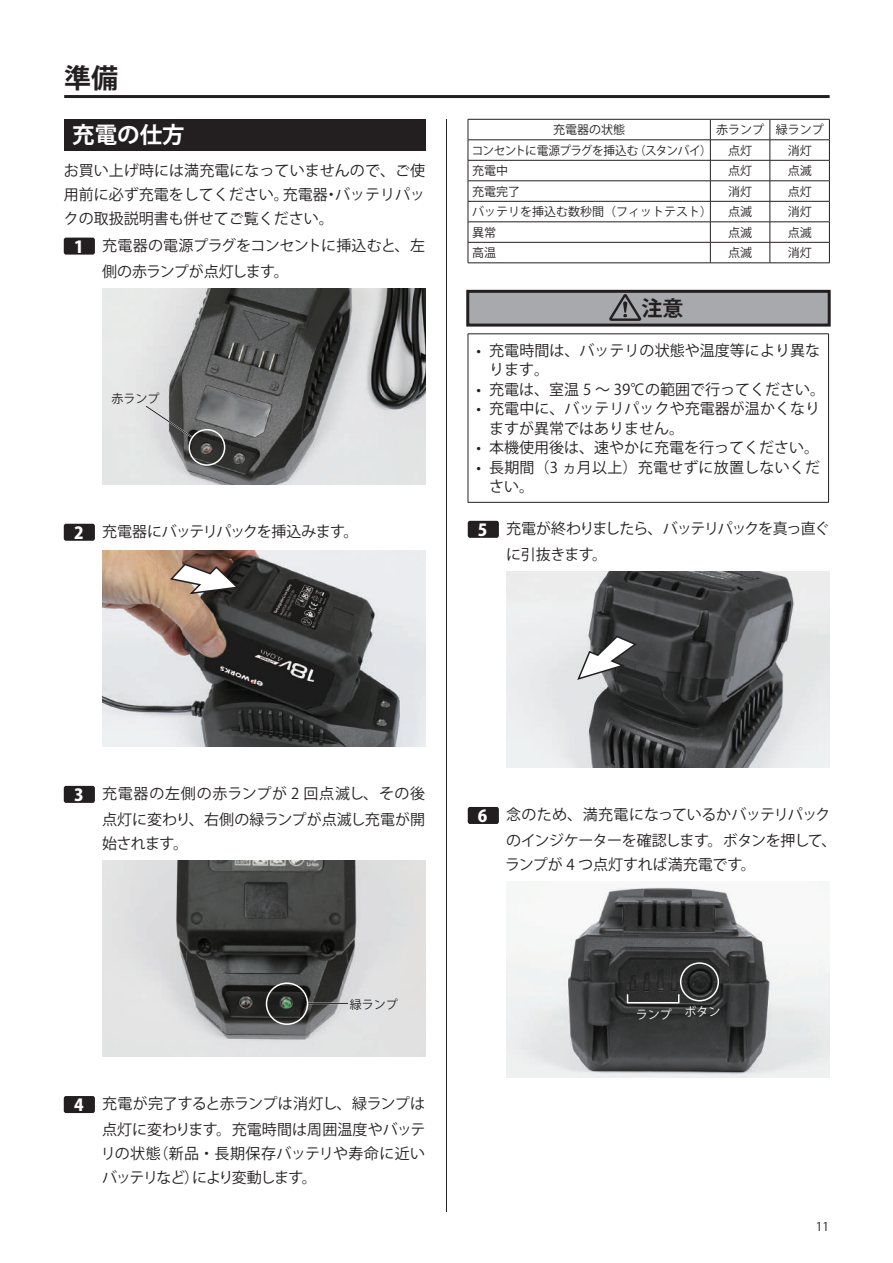
<style>
.page{position:relative;width:893px;height:1263px;background:#fff}
.page>*{position:absolute;margin:0;border:0;box-sizing:border-box;transform-origin:0 0}
.t1{font:700 27px "Koz Go Pro";color:#231f20}
.t2{font:700 22.5px "Koz Go Pro";color:#fff}
.t3{font:700 21px "Koz Go Pr 6 N";color:#231f20}
.t4{font:15px/19.5px "Koz Go Pr 6 N";color:#231f20}
.t5{font:15px/26px "Koz Go Pr 6 N";letter-spacing:-.025em;color:#231f20}
.t6{font:15px/24px "Koz Go Pr 6 N";letter-spacing:-.04em;color:#231f20}
.t7{font:15px/26px "Koz Go Pr 6 N";letter-spacing:-.055em;color:#231f20}
.t8{font:12px "Koz Go Pr 6 N";color:#231f20}
.t9{font:12px "Koz Go Pr 6 N";letter-spacing:-.045em;color:#231f20}
.t10{font:12px "Koz Go Pr 6 N";color:#fff}
.t11{font:12px "Koz Go Pro";color:#231f20}
.s1{font-family:"Koz Go Pro";font-weight:800;font-size:16.5px;color:#fff}
</style>
<div class="page">
<hr style="left:446px;top:119px;width:1px;height:1093px;background:#231f20">
<hr style="left:64px;top:95px;width:766px;height:3px;background:#231f20">
<div style="left:64px;top:119px;width:361px;height:31px;background:#231f20"></div>
<div style="left:64px;top:238px;width:31px;height:17px;background:#231f20;border-radius:2px"></div>
<img style="left:102px;top:289px;width:323px;height:195px">
<div style="left:189px;top:429px;width:36px;height:37px;border:2px solid #fff;border-radius:50%"></div>
<svg style="left:144px;top:404px;width:50px;height:35px;background:#969696"></svg>
<div style="left:64px;top:524px;width:31px;height:17px;background:#231f20;border-radius:2px"></div>
<img style="left:102px;top:551px;width:323px;height:195px">
<svg style="left:169px;top:563px;width:72px;height:32px"></svg>
<div style="left:64px;top:786px;width:31px;height:17px;background:#231f20;border-radius:2px"></div>
<img style="left:102px;top:861px;width:323px;height:195px">
<hr style="left:307px;top:1003px;width:41px;height:1px;background:#231f20">
<div style="left:266px;top:982px;width:42px;height:43px;border:2px solid #fff;border-radius:50%"></div>
<div style="left:64px;top:1096px;width:31px;height:17px;background:#231f20;border-radius:2px"></div>
<div style="left:468px;top:291px;width:361px;height:34px;background:#a8a9ad"></div>
<div style="left:466px;top:290px;width:365px;height:37px;border:3px solid #231f20"></div>
<hr style="left:468px;top:119px;width:242px;height:1px;background:#231f20">
<hr style="left:710px;top:119px;width:60px;height:1px;background:#231f20">
<hr style="left:770px;top:119px;width:60px;height:1px;background:#231f20">
<hr style="left:468px;top:140px;width:242px;height:1px;background:#231f20">
<hr style="left:710px;top:140px;width:60px;height:1px;background:#231f20">
<hr style="left:770px;top:140px;width:60px;height:1px;background:#231f20">
<hr style="left:468px;top:160px;width:242px;height:1px;background:#231f20">
<hr style="left:710px;top:160px;width:60px;height:1px;background:#231f20">
<hr style="left:770px;top:160px;width:60px;height:1px;background:#231f20">
<hr style="left:468px;top:181px;width:242px;height:1px;background:#231f20">
<hr style="left:710px;top:181px;width:60px;height:1px;background:#231f20">
<hr style="left:770px;top:181px;width:60px;height:1px;background:#231f20">
<hr style="left:468px;top:201px;width:242px;height:1px;background:#231f20">
<hr style="left:710px;top:201px;width:60px;height:1px;background:#231f20">
<hr style="left:770px;top:201px;width:60px;height:1px;background:#231f20">
<hr style="left:468px;top:222px;width:242px;height:1px;background:#231f20">
<hr style="left:710px;top:222px;width:60px;height:1px;background:#231f20">
<hr style="left:770px;top:222px;width:60px;height:1px;background:#231f20">
<hr style="left:468px;top:242px;width:242px;height:1px;background:#231f20">
<svg style="left:468px;top:120px;width:1px;height:143px"></svg>
<hr style="left:710px;top:242px;width:60px;height:1px;background:#231f20">
<svg style="left:710px;top:120px;width:1px;height:143px"></svg>
<hr style="left:770px;top:242px;width:60px;height:1px;background:#231f20">
<svg style="left:770px;top:120px;width:1px;height:143px"></svg>
<svg style="left:829px;top:120px;width:1px;height:143px"></svg>
<hr style="left:468px;top:263px;width:242px;height:1px;background:#231f20">
<hr style="left:710px;top:263px;width:60px;height:1px;background:#231f20">
<hr style="left:770px;top:263px;width:60px;height:1px;background:#231f20">
<svg style="left:609px;top:294px;width:32px;height:27px"></svg>
<hr style="left:468px;top:334px;width:361px;height:1px;background:#231f20">
<hr style="left:468px;top:334px;width:1px;height:168px;background:#231f20">
<hr style="left:828px;top:334px;width:1px;height:168px;background:#231f20">
<hr style="left:468px;top:502px;width:361px;height:1px;background:#231f20">
<div style="left:468px;top:521px;width:31px;height:17px;background:#231f20;border-radius:2px"></div>
<img style="left:506px;top:572px;width:323px;height:195px">
<svg style="left:576px;top:635px;width:61px;height:46px"></svg>
<div style="left:468px;top:807px;width:31px;height:17px;background:#231f20;border-radius:2px"></div>
<img style="left:506px;top:886px;width:323px;height:191px">
<div style="left:627px;top:993px;width:52px;height:10px;border:2px solid #fff"></div>
<div style="left:680px;top:962px;width:39px;height:39px;border:2px solid #fff;border-radius:50%"></div>
<h1 class="t1" style="left:64px;top:60px;width:55px">準備</h1>
<h2 class="t2" style="left:72px;top:121px;width:114px">充電の仕方</h2>
<p class="t4" style="left:64px;top:159px;width:363px;line-height:24px;text-align:justify">お買い上げ時には満充電になっていませんので、ご使用前に必ず充電をしてください。充電器・バッテリパックの取扱説明書も併せてご覧ください。</p>
<p class="t5" style="left:102px;top:233px;width:325px;text-indent:-28px"><span class="s1">1</span> 充電器の電源プラグをコンセントに挿込むと、左側の赤ランプが点灯します。</p>
<p class="t8" style="left:112px;top:392px;width:49px">赤ランプ</p>
<p class="t6" style="left:74px;top:520px;width:286px"><span class="s1">2</span> 充電器にバッテリパックを挿込みます。</p>
<p class="t8" style="left:553px;top:123px;width:73px">充電器の状態</p>
<p class="t8" style="left:716px;top:123px;width:109px">赤ランプ 緑ランプ</p>
<p class="t9" style="left:472px;top:143px;width:241px">コンセントに電源プラグを挿込む（スタンバイ）</p>
<p class="t8" style="left:728px;top:143px;width:25px">点灯</p>
<p class="t8" style="left:788px;top:143px;width:25px">消灯</p>
<p class="t8" style="left:472px;top:164px;width:37px">充電中</p>
<p class="t8" style="left:728px;top:164px;width:25px">点灯</p>
<p class="t8" style="left:788px;top:164px;width:25px">点滅</p>
<p class="t8" style="left:472px;top:184px;width:49px">充電完了</p>
<p class="t8" style="left:728px;top:184px;width:25px">消灯</p>
<p class="t8" style="left:788px;top:184px;width:25px">点灯</p>
<p class="t8" style="left:472px;top:205px;width:241px">バッテリを挿込む数秒間（フィットテスト）</p>
<p class="t8" style="left:728px;top:205px;width:25px">点滅</p>
<p class="t8" style="left:788px;top:205px;width:25px">消灯</p>
<p class="t8" style="left:472px;top:225px;width:25px">異常</p>
<p class="t8" style="left:728px;top:225px;width:25px">点滅</p>
<p class="t8" style="left:788px;top:225px;width:25px">点滅</p>
<p class="t8" style="left:472px;top:246px;width:25px">高温</p>
<p class="t8" style="left:728px;top:246px;width:25px">点滅</p>
<p class="t8" style="left:788px;top:246px;width:25px">消灯</p>
<h3 class="t3" style="left:641px;top:296px;width:43px">注意</h3>
<p class="t4" style="left:489px;top:341px;width:332px;text-indent:-13px">• 充電時間は、バッテリの状態や温度等により異なります。</p>
<p class="t4" style="left:476px;top:380px;width:350px">• 充電は、室温 5 ～ 39℃の範囲で行ってください。</p>
<p class="t4" style="left:489px;top:399px;width:332px;text-indent:-13px">• 充電中に、バッテリパックや充電器が温かくなりますが異常ではありません。</p>
<p class="t4" style="left:476px;top:438px;width:344px">• 本機使用後は、速やかに充電を行ってください。</p>
<p class="t4" style="left:489px;top:458px;width:332px;text-indent:-13px">• 長期間（3 ヵ月以上）充電せずに放置しないください。</p>
<p class="t7" style="left:506px;top:516px;width:325px;text-indent:-28px"><span class="s1">5</span> 充電が終わりましたら、バッテリパックを真っ直ぐに引抜きます。</p>
<p class="t4" style="left:74px;top:781px;width:353px;line-height:26px;text-align:right"><span class="s1">3</span> 充電器の左側の赤ランプが 2 回点滅し、その後点灯に変わり、右側の緑ランプが点滅し充電が開</p>
<p class="t4" style="left:102px;top:834px;width:87px">始されます。</p>
<p class="t8" style="left:350px;top:998px;width:49px">緑ランプ</p>
<p class="t4" style="left:74px;top:1091px;width:353px;line-height:26px;text-align:right"><span class="s1">4</span> 充電が完了すると赤ランプは消灯し、緑ランプは点灯に変わります。充電時間は周囲温度やバッテ</p>
<p class="t6" style="left:101px;top:1142px;width:326px">リの状態（新品・長期保存バッテリや寿命に近いバッテリなど）により変動します。</p>
<p class="t5" style="left:506px;top:802px;width:332px;text-indent:-28px"><span class="s1">6</span> 念のため、満充電になっているかバッテリパックのインジケーターを確認します。ボタンを押して、</p>
<p class="t4" style="left:505px;top:855px;width:252px">ランプが 4 つ点灯すれば満充電です。</p>
<p class="t10" style="left:636px;top:1006px;width:86px">ランプ ボタン</p>
<p class="t11" style="left:816px;top:1219px;width:15px">11</p>
</div>
